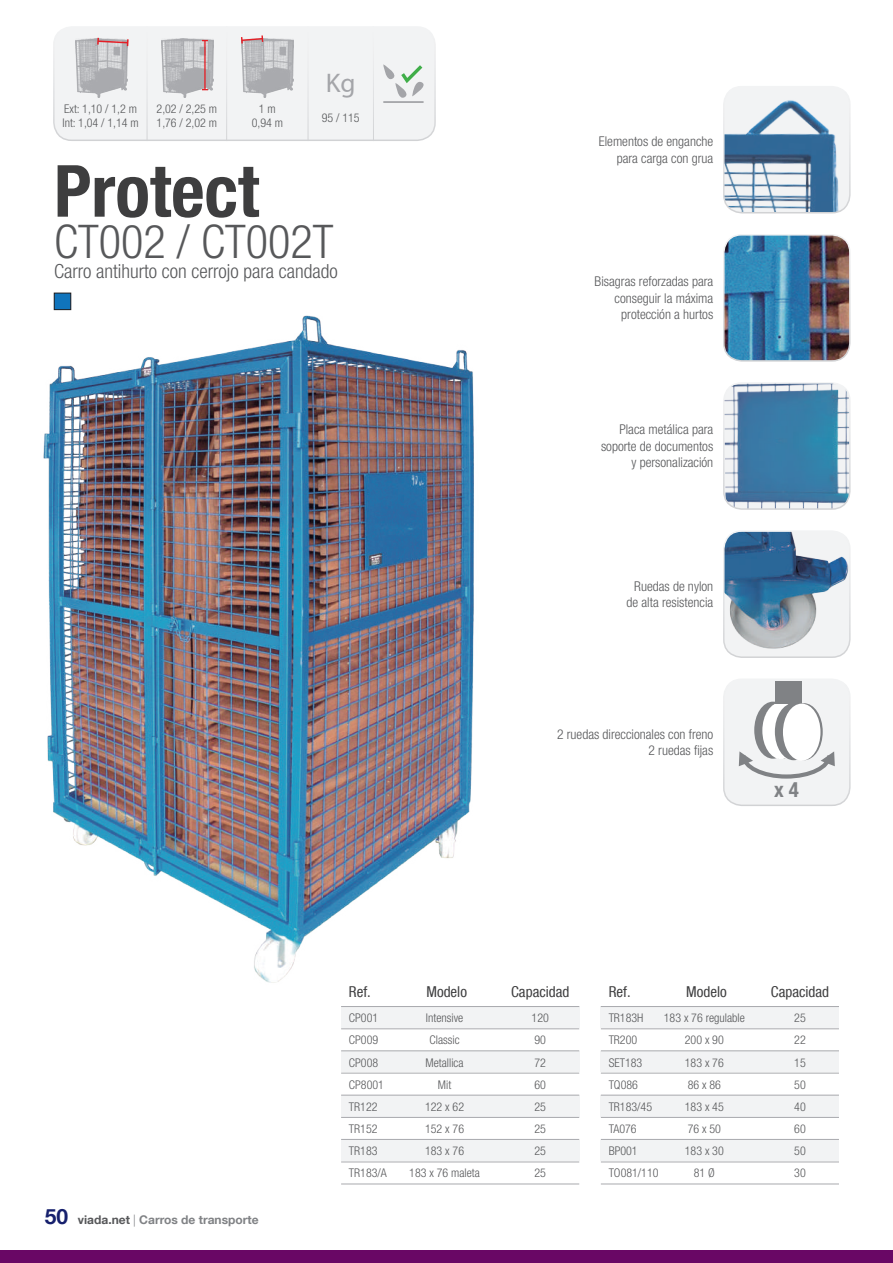
<style>
.page{position:relative;width:893px;height:1263px;background:#fff}
.page>*{position:absolute;margin:0;border:0;box-sizing:border-box;transform-origin:0 0}
.t1{font:700 condensed 72px "Helvetica Neue LT Com";color:#3e3e3f}
.t2{font:300 condensed 46.5px "Helvetica Neue LT Com";color:#57585a}
.t3{font:27px "Myriad Pro";color:#a4a5a9}
.t4{font:700 21px "Helvetica Neue LT Com";color:#16206d}
.t5{font:700 condensed 21px "Helvetica Neue LT Com";color:#808285}
.t6{font:300 condensed 19.5px "Helvetica Neue LT Com";color:#57585a}
.t7{font:condensed 15px "Helvetica Neue LT Com";color:#3e3e3f}
.t8{font:300 condensed 13.5px/16.5px "Helvetica Neue LT Com";color:#57585a;text-align:right}
.t9{font:300 condensed 12px/14.4px "Helvetica Neue LT Com";color:#57585a}
.t10{font:700 12px "Helvetica Neue LT Com";color:#808285}
.s1{color:#57585a}
.s2{font-weight:300}
</style>
<div class="page">
<img style="left:43px;top:310px;width:431px;height:673px">
<img style="left:724px;top:385px;width:124px;height:122px">
<div style="left:723px;top:382px;width:128px;height:128px;border:2px solid #fff;border-radius:18px"></div>
<img style="left:724px;top:89px;width:124px;height:124px">
<div style="left:723px;top:86px;width:128px;height:127px;border:2px solid #fff;border-radius:18px"></div>
<img style="left:724px;top:533px;width:124px;height:124px">
<div style="left:723px;top:530px;width:128px;height:128px;border:2px solid #fff;border-radius:18px"></div>
<img style="left:724px;top:237px;width:124px;height:122px">
<div style="left:723px;top:234px;width:128px;height:128px;border:2px solid #fff;border-radius:18px"></div>
<div style="left:724px;top:679px;width:126px;height:126px;background:#f2f3f4;border-radius:18px"></div>
<div style="left:754px;top:702px;width:38px;height:57px;background:#808285;border-radius:50%"></div>
<div style="left:762px;top:702px;width:38px;height:57px;background:#fff;border-radius:50%"></div>
<div style="left:776px;top:682px;width:26px;height:22px;background:#808285"></div>
<div style="left:775px;top:703px;width:37px;height:57px;background:#808285;border-radius:50%"></div>
<svg style="left:785px;top:703px;width:38px;height:57px"></svg>
<div style="left:783px;top:704px;width:37px;height:57px;background:#fff;border-radius:50%"></div>
<svg style="left:739px;top:751px;width:96px;height:28px"></svg>
<div style="left:723px;top:678px;width:128px;height:128px;border:2px solid #fff;border-radius:18px"></div>
<div style="left:341px;top:1006px;width:238px;height:178px;background:#f2f3f4"></div>
<hr style="left:341px;top:1006px;width:238px;height:1px;background:#a8a9ad">
<div style="left:341px;top:1028px;width:238px;height:22px;background:#fff"></div>
<hr style="left:341px;top:1028px;width:238px;height:1px;background:#a8a9ad">
<hr style="left:341px;top:1050px;width:238px;height:1px;background:#a8a9ad">
<div style="left:341px;top:1073px;width:238px;height:22px;background:#fff"></div>
<hr style="left:341px;top:1073px;width:238px;height:1px;background:#a8a9ad">
<hr style="left:341px;top:1095px;width:238px;height:1px;background:#a8a9ad">
<div style="left:341px;top:1117px;width:238px;height:22px;background:#fff"></div>
<hr style="left:341px;top:1117px;width:238px;height:1px;background:#a8a9ad">
<hr style="left:341px;top:1139px;width:238px;height:1px;background:#a8a9ad">
<div style="left:341px;top:1161px;width:238px;height:22px;background:#fff"></div>
<hr style="left:341px;top:1183px;width:238px;height:1px;background:#a8a9ad">
<hr style="left:341px;top:1161px;width:238px;height:1px;background:#a8a9ad">
<div style="left:601px;top:1006px;width:238px;height:178px;background:#f2f3f4"></div>
<hr style="left:601px;top:1006px;width:238px;height:1px;background:#a8a9ad">
<div style="left:601px;top:1028px;width:238px;height:22px;background:#fff"></div>
<hr style="left:601px;top:1028px;width:238px;height:1px;background:#a8a9ad">
<hr style="left:601px;top:1050px;width:238px;height:1px;background:#a8a9ad">
<div style="left:601px;top:1073px;width:238px;height:22px;background:#fff"></div>
<hr style="left:601px;top:1073px;width:238px;height:1px;background:#a8a9ad">
<hr style="left:601px;top:1095px;width:238px;height:1px;background:#a8a9ad">
<div style="left:601px;top:1117px;width:238px;height:22px;background:#fff"></div>
<hr style="left:601px;top:1117px;width:238px;height:1px;background:#a8a9ad">
<hr style="left:601px;top:1139px;width:238px;height:1px;background:#a8a9ad">
<div style="left:601px;top:1161px;width:238px;height:22px;background:#fff"></div>
<hr style="left:601px;top:1183px;width:238px;height:1px;background:#a8a9ad">
<hr style="left:601px;top:1161px;width:238px;height:1px;background:#a8a9ad">
<div style="left:54px;top:293px;width:17px;height:17px;background:#1074bc"></div>
<div style="left:54px;top:293px;width:17px;height:17px;border:1px solid #231f20"></div>
<div style="left:54px;top:27px;width:381px;height:113px;background:#f2f3f4;border-radius:18px"></div>
<div style="left:53px;top:26px;width:383px;height:115px;border:2px solid #fff;border-radius:18px"></div>
<hr style="left:147px;top:26px;width:1px;height:115px;background:#fff">
<hr style="left:226px;top:26px;width:1px;height:115px;background:#fff">
<hr style="left:308px;top:26px;width:1px;height:115px;background:#fff">
<hr style="left:373px;top:26px;width:1px;height:115px;background:#fff">
<hr style="left:383px;top:101px;width:41px;height:2px;background:#a4a5a9">
<svg style="left:383px;top:64px;width:41px;height:34px"></svg>
<img style="left:161px;top:38px;width:53px;height:59px">
<img style="left:241px;top:38px;width:53px;height:59px">
<img style="left:75px;top:38px;width:53px;height:59px">
<svg style="left:97px;top:38px;width:32px;height:8px"></svg>
<hr style="left:204px;top:41px;width:2px;height:49px;background:#e41e25">
<svg style="left:241px;top:35px;width:23px;height:10px"></svg>
<div style="left:0;top:1250px;width:893px;height:13px;background:#690765"></div>
<p class="t9" style="left:63px;top:101px;width:78px">Ext: 1,10 / 1,2 m<br>Int: 1,04 / 1,14 m</p>
<p class="t9" style="left:157px;top:101px;width:62px">2,02 / 2,25 m<br>1,76 / 2,02 m</p>
<h3 class="t3" style="left:326px;top:66px;width:31px">Kg</h3>
<p class="t9" style="left:252px;top:101px;width:33px;text-align:center">1 m<br>0,94 m</p>
<p class="t9" style="left:322px;top:110px;width:39px">95 / 115</p>
<h1 class="t1" style="left:54px;top:148px;width:207px">Protect</h1>
<h2 class="t2" style="left:54px;top:215px;width:281px">CT002 / CT002T</h2>
<h3 class="t6" style="left:54px;top:260px;width:285px">Carro antihurto con cerrojo para candado</h3>
<p class="t8" style="left:599px;top:133px;width:116px">Elementos de enganche para carga con grua</p>
<p class="t8" style="left:595px;top:273px;width:120px">Bisagras reforzadas para conseguir la máxima protección a hurtos</p>
<p class="t8" style="left:601px;top:421px;width:114px">Placa metálica para soporte de documentos y personalización</p>
<p class="t8" style="left:627px;top:578px;width:88px;text-align:center">Ruedas de nylon de alta resistencia</p>
<p class="t8" style="left:557px;top:726px;width:158px">2 ruedas direccionales con freno<br>2 ruedas fijas</p>
<h3 class="t5" style="left:774px;top:777px;width:26px">x 4</h3>
<p class="t7" style="left:349px;top:983px;width:23px">Ref.</p>
<p class="t7" style="left:426px;top:983px;width:42px">Modelo</p>
<p class="t7" style="left:511px;top:983px;width:60px">Capacidad</p>
<p class="t7" style="left:609px;top:983px;width:23px">Ref.</p>
<p class="t7" style="left:686px;top:983px;width:42px">Modelo</p>
<p class="t7" style="left:771px;top:983px;width:60px">Capacidad</p>
<h3 class="t4" style="left:45px;top:1203px;width:25px">50</h3>
<p class="t10" style="left:78px;top:1212px;width:182px"><span class="s1">viada.net</span> <span class="s2">|</span> Carros de transporte</p>
<p class="t9" style="left:349px;top:1011px;width:31px">CP001</p>
<p class="t9" style="left:426px;top:1011px;width:39px">Intensive</p>
<p class="t9" style="left:532px;top:1011px;width:19px">120</p>
<p class="t9" style="left:349px;top:1033px;width:31px">CP009</p>
<p class="t9" style="left:430px;top:1033px;width:31px">Classic</p>
<p class="t9" style="left:534px;top:1033px;width:13px">90</p>
<p class="t9" style="left:349px;top:1055px;width:31px">CP008</p>
<p class="t9" style="left:426px;top:1055px;width:39px">Metallica</p>
<p class="t9" style="left:534px;top:1055px;width:13px">72</p>
<p class="t9" style="left:349px;top:1077px;width:37px">CP8001</p>
<p class="t9" style="left:438px;top:1077px;width:15px">Mit</p>
<p class="t9" style="left:534px;top:1077px;width:13px">60</p>
<p class="t9" style="left:349px;top:1099px;width:30px">TR122</p>
<p class="t9" style="left:425px;top:1099px;width:40px">122 x 62</p>
<p class="t9" style="left:534px;top:1099px;width:13px">25</p>
<p class="t9" style="left:349px;top:1121px;width:30px">TR152</p>
<p class="t9" style="left:425px;top:1121px;width:40px">152 x 76</p>
<p class="t9" style="left:534px;top:1121px;width:13px">25</p>
<p class="t9" style="left:349px;top:1144px;width:30px">TR183</p>
<p class="t9" style="left:425px;top:1144px;width:40px">183 x 76</p>
<p class="t9" style="left:534px;top:1144px;width:13px">25</p>
<p class="t9" style="left:349px;top:1166px;width:39px">TR183/A</p>
<p class="t9" style="left:409px;top:1166px;width:72px">183 x 76 maleta</p>
<p class="t9" style="left:534px;top:1166px;width:13px">25</p>
<p class="t9" style="left:609px;top:1011px;width:36px">TR183H</p>
<p class="t9" style="left:664px;top:1011px;width:82px">183 x 76 regulable</p>
<p class="t9" style="left:794px;top:1011px;width:13px">25</p>
<p class="t9" style="left:609px;top:1033px;width:30px">TR200</p>
<p class="t9" style="left:685px;top:1033px;width:40px">200 x 90</p>
<p class="t9" style="left:794px;top:1033px;width:13px">22</p>
<p class="t9" style="left:609px;top:1055px;width:35px">SET183</p>
<p class="t9" style="left:685px;top:1055px;width:40px">183 x 76</p>
<p class="t9" style="left:794px;top:1055px;width:13px">15</p>
<p class="t9" style="left:609px;top:1077px;width:31px">TQ086</p>
<p class="t9" style="left:688px;top:1077px;width:35px">86 x 86</p>
<p class="t9" style="left:794px;top:1077px;width:13px">50</p>
<p class="t9" style="left:609px;top:1099px;width:45px">TR183/45</p>
<p class="t9" style="left:685px;top:1099px;width:40px">183 x 45</p>
<p class="t9" style="left:794px;top:1099px;width:13px">40</p>
<p class="t9" style="left:609px;top:1121px;width:29px">TA076</p>
<p class="t9" style="left:688px;top:1121px;width:35px">76 x 50</p>
<p class="t9" style="left:794px;top:1121px;width:13px">60</p>
<p class="t9" style="left:609px;top:1144px;width:31px">BP001</p>
<p class="t9" style="left:685px;top:1144px;width:40px">183 x 30</p>
<p class="t9" style="left:794px;top:1144px;width:13px">50</p>
<p class="t9" style="left:609px;top:1166px;width:51px">TO081/110</p>
<p class="t9" style="left:694px;top:1166px;width:23px">81 Ø</p>
<p class="t9" style="left:794px;top:1166px;width:13px">30</p>
</div>
